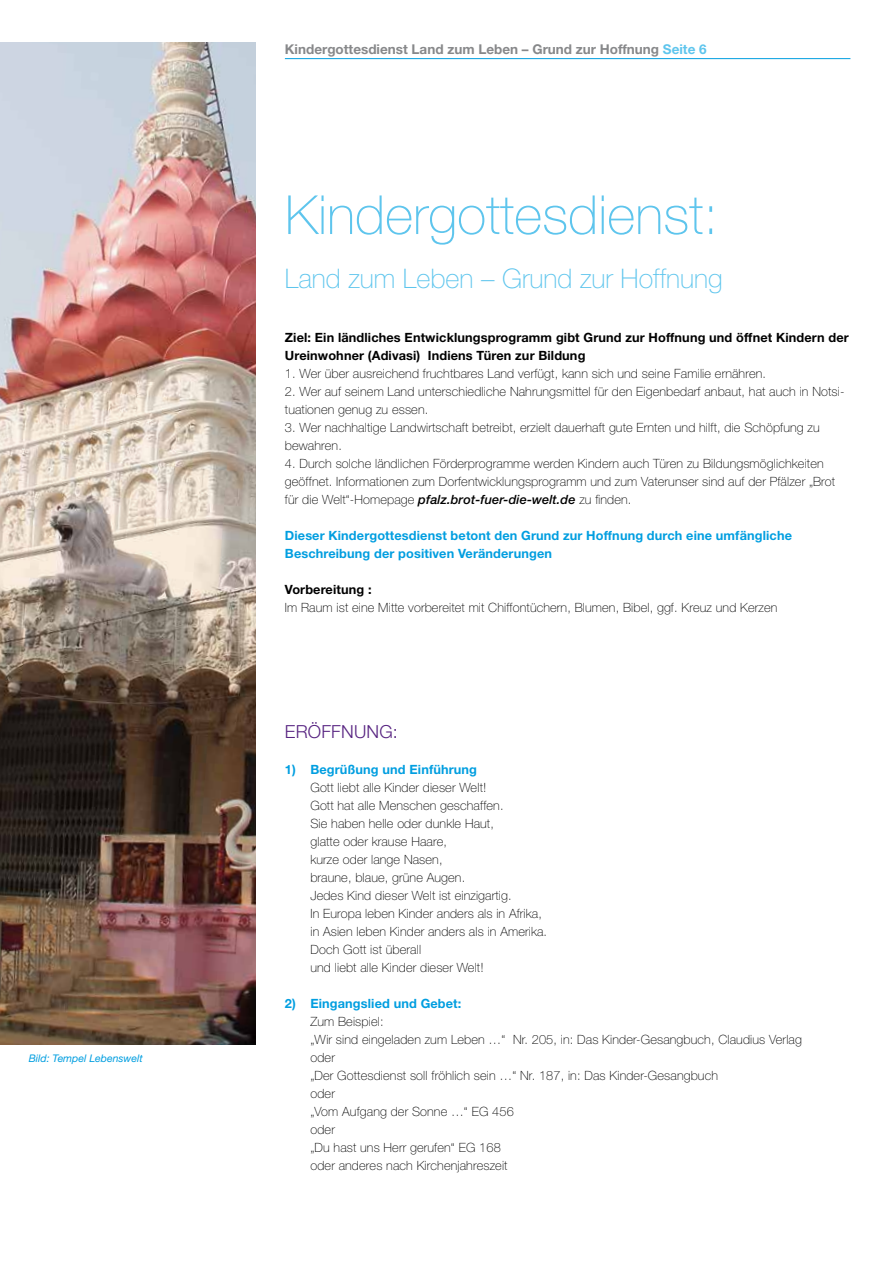
<style>
.page{position:relative;width:893px;height:1263px;background:#fff}
.page>*{position:absolute;margin:0;border:0;box-sizing:border-box;transform-origin:0 0}
.t1{font:100 54px "Helvetica Neue LT Std";color:#5ec5ed}
.t2{font:100 27px "Helvetica Neue LT Std";color:#5ec5ed}
.t3{font:300 18px "Helvetica Neue LT Std";color:#572381}
.t4{font:700 13.5px "Helvetica Neue LT Std";color:#87888a}
.t5{font:100 12.75px/18px "Helvetica Neue LT Std";letter-spacing:.01em;color:#000}
.t6{font:700 12.75px/18px "Helvetica Neue LT Std";letter-spacing:.01em;color:#009ee0}
.t7{font:700 12.75px/18px "Helvetica Neue LT Std";letter-spacing:.01em;color:#000}
.t8{font:italic 10.5px "Helvetica Neue LT Std";color:#009ee0}
.s1{color:#5ec5ed}
.s2{font-weight:500;font-style:italic}
</style>
<div class="page">
<hr style="left:285px;top:58px;width:565px;height:1px;background:#009ee0">
<img style="left:0;top:43px;width:255px;height:1001px">
<p class="t8" style="left:29px;top:1052px;width:116px">Bild: Tempel Lebenswelt</p>
<p class="t4" style="left:285px;top:41px;width:423px">Kindergottesdienst Land zum Leben – Grund zur Hoffnung <span class="s1">Seite 6</span></p>
<h1 class="t1" style="left:285px;top:184px;width:435px">Kindergottesdienst:</h1>
<h2 class="t2" style="left:285px;top:263px;width:439px">Land zum Leben – Grund zur Hoffnung</h2>
<p class="t7" style="left:285px;top:328px;width:565px">Ziel: Ein ländliches Entwicklungsprogramm gibt Grund zur Hoffnung und öffnet Kindern der<br>Ureinwohner (Adivasi) Indiens Türen zur Bildung</p>
<p class="t5" style="left:285px;top:364px;width:483px">1. Wer über ausreichend fruchtbares Land verfügt, kann sich und seine Familie ernähren.</p>
<p class="t5" style="left:285px;top:382px;width:561px">2. Wer auf seinem Land unterschiedliche Nahrungsmittel für den Eigenbedarf anbaut, hat auch in Notsi&shy;tuationen genug zu essen.</p>
<p class="t5" style="left:285px;top:418px;width:536px">3. Wer nachhaltige Landwirtschaft betreibt, erzielt dauerhaft gute Ernten und hilft, die Schöpfung zu bewahren.</p>
<p class="t5" style="left:285px;top:454px;width:552px">4. Durch solche ländlichen Förderprogramme werden Kindern auch Türen zu Bildungsmöglichkeiten geöffnet. Informationen zum Dorfentwicklungsprogramm und zum Vaterunser sind auf der Pfälzer „Brot für die Welt“-Homepage <span class="s2">pfalz.brot-fuer-die-welt.de</span> zu finden.</p>
<p class="t6" style="left:285px;top:526px;width:509px">Dieser Kindergottesdienst betont den Grund zur Hoffnung durch eine umfängliche<br>Beschreibung der positiven Veränderungen</p>
<p class="t7" style="left:285px;top:580px;width:88px">Vorbereitung :</p>
<p class="t5" style="left:285px;top:598px;width:494px">Im Raum ist eine Mitte vorbereitet mit Chiffontüchern, Blumen, Bibel, ggf. Kreuz und Kerzen</p>
<h3 class="t3" style="left:285px;top:721px;width:24px">ERÖFFNUNG</h3>
<h3 class="t3" style="left:393px;top:721px;width:7px">:</h3>
<p class="t6" style="left:285px;top:760px;width:194px">1) Begrüßung und Einführung</p>
<p class="t5" style="left:310px;top:778px;width:238px">Gott liebt alle Kinder dieser Welt!<br>Gott hat alle Menschen geschaffen.<br>Sie haben helle oder dunkle Haut,<br>glatte oder krause Haare,<br>kurze oder lange Nasen,<br>braune, blaue, grüne Augen.<br>Jedes Kind dieser Welt ist einzigartig.<br>In Europa leben Kinder anders als in Afrika, in Asien leben Kinder anders als in Amerika.<br>Doch Gott ist überall<br>und liebt alle Kinder dieser Welt!</p>
<p class="t6" style="left:285px;top:994px;width:178px">2) Eingangslied und Gebet:</p>
<p class="t5" style="left:310px;top:1012px;width:493px">Zum Beispiel:<br>„Wir sind eingeladen zum Leben …“ Nr. 205, in: Das Kinder-Gesangbuch, Claudius Verlag oder<br>„Der Gottesdienst soll fröhlich sein …“ Nr. 187, in: Das Kinder-Gesangbuch<br>oder<br>„Vom Aufgang der Sonne …“ EG 456<br>oder<br>„Du hast uns Herr gerufen“ EG 168<br>oder anderes nach Kirchenjahreszeit</p>
</div>
